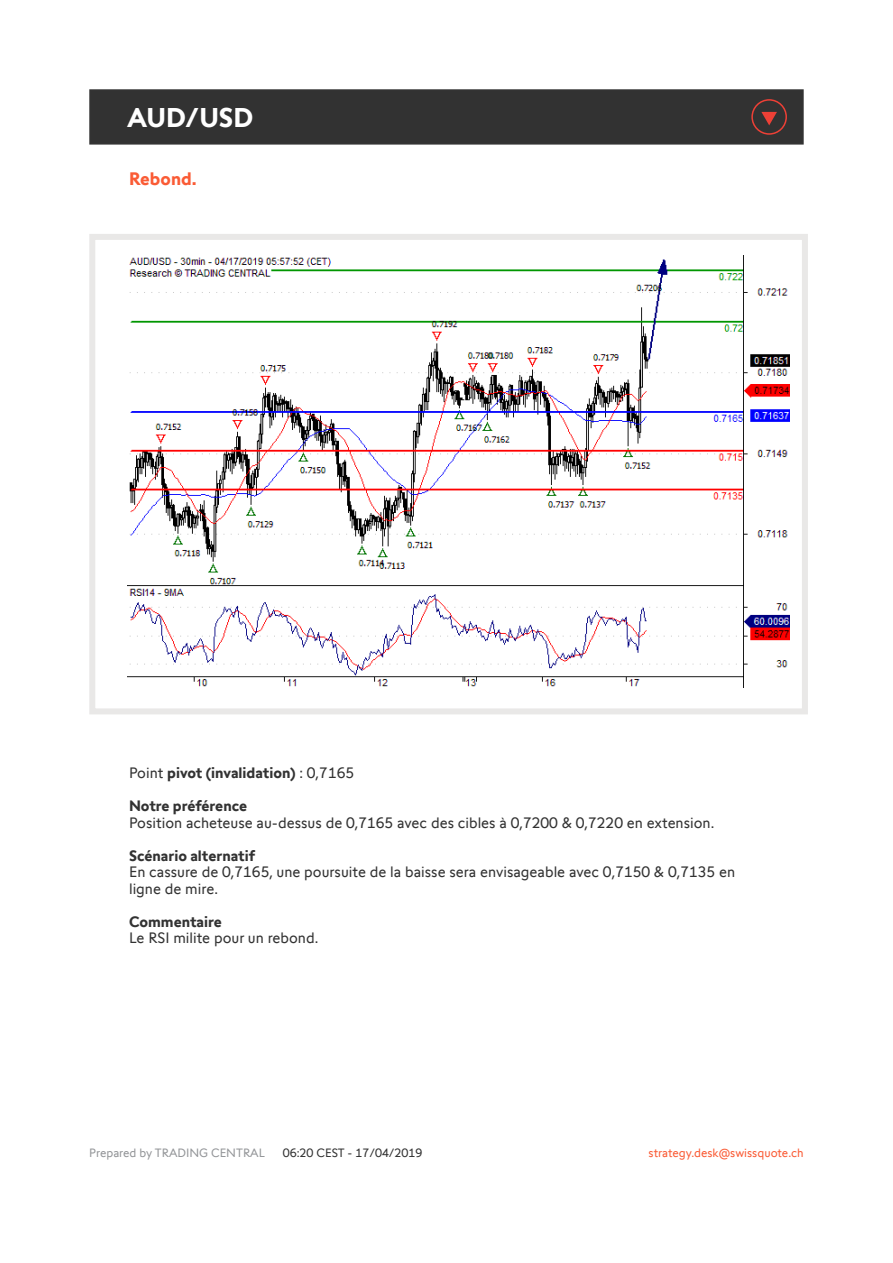
<style>
.page{position:relative;width:893px;height:1263px;background:#fff}
.page>*{position:absolute;margin:0;border:0;box-sizing:border-box;transform-origin:0 0}
.t1{font:700 27px "Swissquote CT";color:#fff}
.t2{font:700 18px "Swissquote CT";color:#fa5b35}
.t3{font:15px/16.5px "Swissquote CT";color:#323232}
.t4{font:700 15px "Swissquote CT";color:#323232}
.t5{font:12px "Swissquote CT";color:#fa5b35}
.t6{font:12px "Swissquote CT";color:#939598}
.t7{font:12px "Swissquote CT";color:#323232}
.s1{font-weight:400}
</style>
<div class="page">
<div style="left:89px;top:234px;width:719px;height:480px;border:6px solid #e9e8e7"></div>
<div style="left:89px;top:89px;width:715px;height:56px;background:#323232;border:2px solid #323232"></div>
<img style="left:128px;top:255px;width:661px;height:432px">
<svg style="left:751px;top:99px;width:36px;height:36px"></svg>
<h1 class="t1" style="left:128px;top:101px;width:127px">AUD/USD</h1>
<p class="t2" style="left:129px;top:168px;width:69px">Rebond.</p>
<p class="t4" style="left:129px;top:764px;width:227px"><span class="s1">Point</span> pivot (invalidation) <span class="s1">: 0,7165</span></p>
<p class="t4" style="left:129px;top:797px;width:120px">Notre préférence</p>
<p class="t3" style="left:129px;top:814px;width:587px">Position acheteuse au-dessus de 0,7165 avec des cibles à 0,7200 &amp; 0,7220 en extension.</p>
<p class="t4" style="left:129px;top:846px;width:127px">Scénario alternatif</p>
<p class="t3" style="left:129px;top:864px;width:608px">En cassure de 0,7165, une poursuite de la baisse sera envisageable avec 0,7150 &amp; 0,7135 en ligne de mire.</p>
<p class="t4" style="left:129px;top:912px;width:94px">Commentaire</p>
<p class="t3" style="left:129px;top:930px;width:191px">Le RSI milite pour un rebond.</p>
<p class="t6" style="left:89px;top:1145px;width:177px">Prepared by TRADING CENTRAL</p>
<p class="t7" style="left:283px;top:1145px;width:141px">06:20 CEST - 17/04/2019</p>
<p class="t5" style="left:649px;top:1145px;width:157px">strategy.desk@swissquote.ch</p>
</div>
